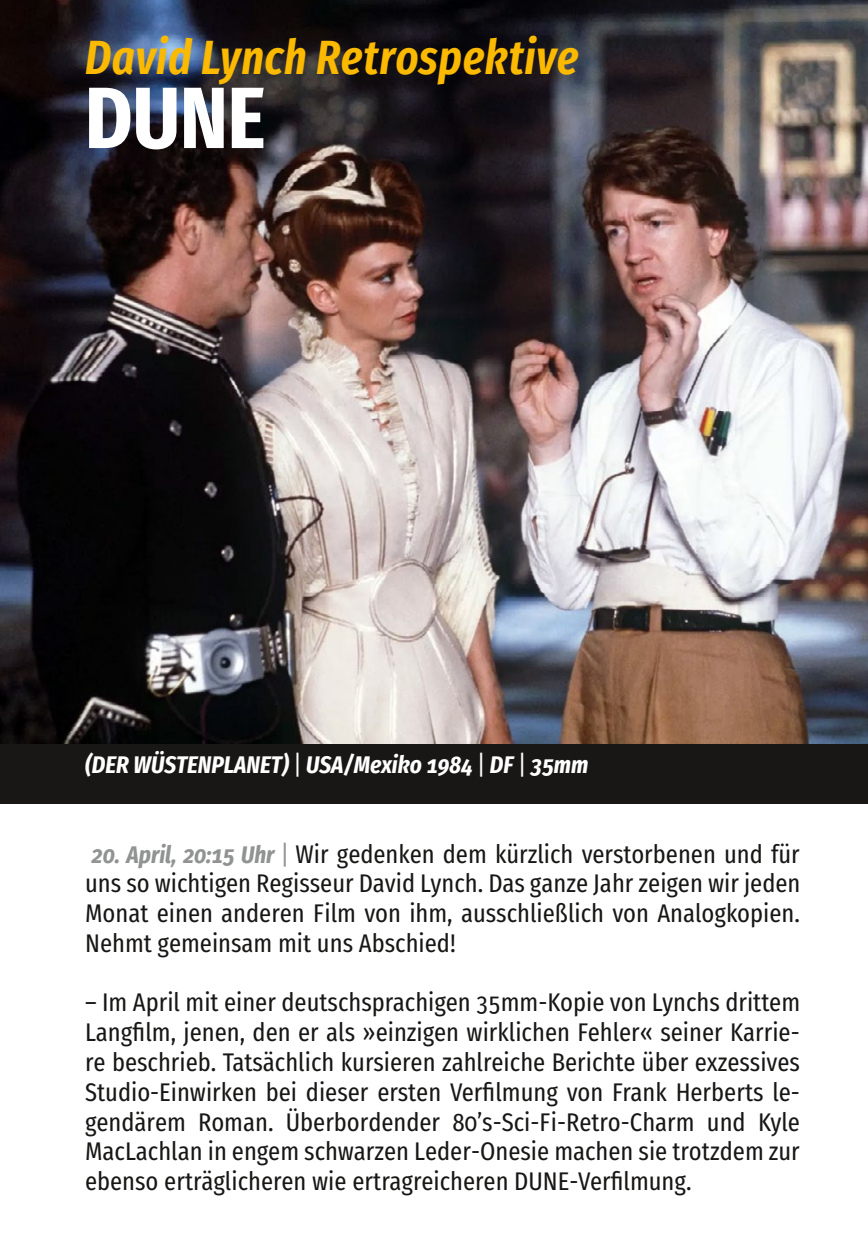
<style>
.page{position:relative;width:868px;height:1259px;background:#fff}
.page>*{position:absolute;margin:0;border:0;box-sizing:border-box;transform-origin:0 0}
.t1{font:700 87px "Fira Sans Compressed";color:#fff}
.t2{font:italic 600 48px "Fira Sans Compressed";letter-spacing:.01em;color:#fbb900}
.t3{font:25.5px/29.7px "Fira Sans Condensed";color:#181716;text-align:justify}
.t4{font:italic 700 24px "Fira Sans Condensed";color:#fff}
.s1{font-weight:400;font-style:normal;font-size:26.4px}
.s2{font-weight:700;font-style:italic;font-size:24px;color:#919292}
.s3{font-size:26.4px;color:#919292}
</style>
<div class="page">
<div style="left:0;top:0;width:867px;height:803px;background:#181716"></div>
<img style="left:0;top:0;width:867px;height:743px">
<h2 class="t2" style="left:85px;top:18px;width:495px">David Lynch Retrospektive</h2>
<h1 class="t1" style="left:85px;top:45px;width:182px">DUNE</h1>
<p class="t4" style="left:85px;top:748px;width:504px">(DER WÜSTENPLANET) <span class="s1">|</span> USA/Mexiko 1984 <span class="s1">|</span> DF <span class="s1">|</span> 35mm</p>
<p class="t3" style="left:85px;top:836px;width:716px"><span class="s2">20. April, 20:15 Uhr</span> <span class="s3">|</span> Wir gedenken dem kürzlich verstorbenen und für uns so wichtigen Regisseur David Lynch. Das ganze Jahr zeigen wir jeden Monat einen anderen Film von ihm, ausschließlich von Analogkopien.<br>Nehmt gemeinsam mit uns Abschied!</p>
<p class="t3" style="left:85px;top:985px;width:716px">– Im April mit einer deutschsprachigen 35mm-Kopie von Lynchs drittem Langfilm, jenen, den er als »einzigen wirklichen Fehler« seiner Karrie&shy;re beschrieb. Tatsächlich kursieren zahlreiche Berichte über exzessives Studio-Einwirken bei dieser ersten Verfilmung von Frank Herberts le&shy;gendärem Roman. Überbordender 80’s-Sci-Fi-Retro-Charm und Kyle MacLachlan in engem schwarzen Leder-Onesie machen sie trotzdem zur ebenso erträglicheren wie ertragreicheren DUNE-Verfilmung.</p>
</div>
